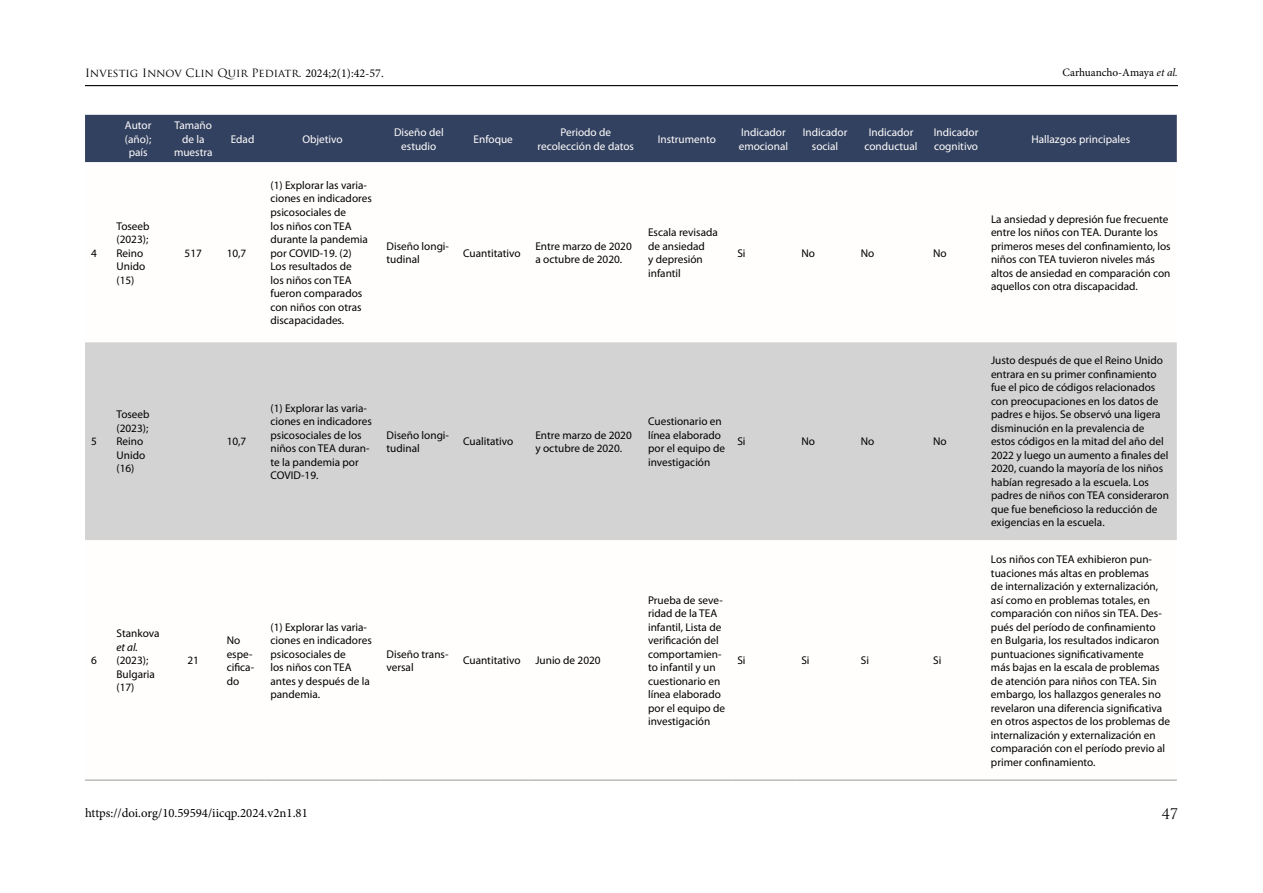
<style>
.page{position:relative;width:1263px;height:893px;background:#fff}
.page>*{position:absolute;margin:0;border:0;box-sizing:border-box;transform-origin:0 0}
.t1{font:14.25px "Trajan Pro";color:#000}
.t2{font:12.75px "Minion Pro";color:#000}
.t3{font:11.25px/13.5px "Myriad Pro";color:#000}
.t4{font:11.25px/13.5px "Myriad Pro";color:#fffefd;text-align:center}
.t5{font:11.25px "Trajan Pro";color:#000}
.t6{font:11.25px "Minion Pro";letter-spacing:-.005em;color:#000}
.t7{font:italic 11.25px "Myriad Pro";color:#000}
.s1{font-family:"Minion Pro";font-size:12px}
.s2{font-style:italic}
</style>
<div class="page">
<hr style="left:85px;top:85px;width:1093px;height:1px;background:#000">
<div style="left:85px;top:115px;width:1092px;height:47px;background:#334160"></div>
<div style="left:85px;top:342px;width:1092px;height:198px;background:#d3d3d3"></div>
<svg style="left:85px;top:780px;width:26px;height:1px"></svg>
<hr style="left:111px;top:780px;width:55px;height:1px;background:#989999">
<hr style="left:166px;top:780px;width:55px;height:1px;background:#989999">
<hr style="left:221px;top:780px;width:43px;height:1px;background:#989999">
<hr style="left:264px;top:780px;width:117px;height:1px;background:#989999">
<hr style="left:381px;top:780px;width:76px;height:1px;background:#989999">
<hr style="left:457px;top:780px;width:72px;height:1px;background:#989999">
<hr style="left:529px;top:780px;width:113px;height:1px;background:#989999">
<hr style="left:642px;top:780px;width:89px;height:1px;background:#989999">
<hr style="left:731px;top:780px;width:64px;height:1px;background:#989999">
<hr style="left:795px;top:780px;width:60px;height:1px;background:#989999">
<hr style="left:855px;top:780px;width:72px;height:1px;background:#989999">
<hr style="left:927px;top:780px;width:58px;height:1px;background:#989999">
<hr style="left:985px;top:780px;width:192px;height:1px;background:#989999">
<p class="t5" style="left:85px;top:66px;width:300px">Investig Innov Clin Quir Pediatr. <span class="s1">2024;2(1):42-57.</span></p>
<p class="t6" style="left:1062px;top:65px;width:117px">Carhuancho-Amaya <span class="s2">et al.</span></p>
<p class="t4" style="left:125px;top:119px;width:28px">Autor (año); país</p>
<p class="t4" style="left:174px;top:119px;width:40px">Tamaño de la muestra</p>
<p class="t4" style="left:231px;top:132px;width:25px">Edad</p>
<p class="t4" style="left:302px;top:132px;width:42px">Objetivo</p>
<p class="t4" style="left:394px;top:125px;width:51px">Diseño del estudio</p>
<p class="t4" style="left:474px;top:132px;width:41px">Enfoque</p>
<p class="t4" style="left:537px;top:125px;width:98px">Periodo de recolección de datos</p>
<p class="t4" style="left:658px;top:132px;width:60px">Instrumento</p>
<p class="t4" style="left:739px;top:125px;width:51px;text-align:left">Indicador emocional</p>
<p class="t4" style="left:803px;top:125px;width:46px">Indicador social</p>
<p class="t4" style="left:864px;top:125px;width:55px">Indicador conductual</p>
<p class="t4" style="left:934px;top:125px;width:46px;text-align:left">Indicador cognitivo</p>
<p class="t4" style="left:1031px;top:132px;width:100px">Hallazgos principales</p>
<p class="t3" style="left:91px;top:246px;width:7px">4</p>
<p class="t3" style="left:117px;top:219px;width:35px">Toseeb (2023);<br>Reino<br>Unido (15)</p>
<p class="t3" style="left:185px;top:246px;width:19px">517</p>
<p class="t3" style="left:227px;top:246px;width:21px">10,7</p>
<p class="t3" style="left:270px;top:178px;width:103px">(1) Explorar las varia&shy;ciones en indicadores psicosociales de<br>los niños con TEA durante la pandemia por COVID-19. (2)<br>Los resultados de<br>los niños con TEA fueron comparados con niños con otras discapacidades.</p>
<p class="t3" style="left:387px;top:239px;width:64px">Diseño longi&shy;tudinal</p>
<p class="t3" style="left:463px;top:246px;width:59px">Cuantitativo</p>
<p class="t3" style="left:535px;top:239px;width:98px">Entre marzo de 2020 a octubre de 2020.</p>
<p class="t3" style="left:648px;top:226px;width:71px">Escala revisada de ansiedad<br>y depresión infantil</p>
<p class="t3" style="left:737px;top:246px;width:10px">Si</p>
<p class="t3" style="left:801px;top:246px;width:15px">No</p>
<p class="t3" style="left:861px;top:246px;width:15px">No</p>
<p class="t3" style="left:933px;top:246px;width:15px">No</p>
<p class="t3" style="left:991px;top:212px;width:181px">La ansiedad y depresión fue frecuente entre los niños con TEA. Durante los primeros meses del confinamiento, los niños con TEA tuvieron niveles más altos de ansiedad en comparación con aquellos con otra discapacidad.</p>
<p class="t3" style="left:91px;top:435px;width:7px">5</p>
<p class="t3" style="left:117px;top:408px;width:35px">Toseeb (2023);<br>Reino<br>Unido (16)</p>
<p class="t3" style="left:227px;top:435px;width:21px">10,7</p>
<p class="t3" style="left:270px;top:401px;width:103px">(1) Explorar las varia&shy;ciones en indicadores psicosociales de los niños con TEA duran&shy;te la pandemia por<br>COVID-19.</p>
<p class="t3" style="left:387px;top:428px;width:64px">Diseño longi&shy;tudinal</p>
<p class="t3" style="left:463px;top:435px;width:52px">Cualitativo</p>
<p class="t3" style="left:535px;top:428px;width:98px">Entre marzo de 2020 y octubre de 2020.</p>
<p class="t3" style="left:648px;top:414px;width:79px">Cuestionario en línea elaborado por el equipo de investigación</p>
<p class="t3" style="left:737px;top:435px;width:10px">Si</p>
<p class="t3" style="left:801px;top:435px;width:15px">No</p>
<p class="t3" style="left:861px;top:435px;width:15px">No</p>
<p class="t3" style="left:933px;top:435px;width:15px">No</p>
<p class="t3" style="left:991px;top:354px;width:179px">Justo después de que el Reino Unido entrara en su primer confinamiento fue el pico de códigos relacionados con preocupaciones en los datos de padres e hijos. Se observó una ligera disminución en la prevalencia de estos códigos en la mitad del año del 2022 y luego un aumento a finales del 2020, cuando la mayoría de los niños habían regresado a la escuela. Los padres de niños con TEA consideraron que fue beneficioso la reducción de exigencias en la escuela.</p>
<p class="t3" style="left:91px;top:654px;width:7px">6</p>
<p class="t3" style="left:117px;top:627px;width:45px">Stankova</p>
<p class="t7" style="left:117px;top:640px;width:23px">et al.</p>
<p class="t3" style="left:117px;top:654px;width:40px">(2023);<br>Bulgaria (17)</p>
<p class="t3" style="left:187px;top:654px;width:13px">21</p>
<p class="t3" style="left:227px;top:633px;width:29px">No espe&shy;cifica&shy;do</p>
<p class="t3" style="left:270px;top:620px;width:103px">(1) Explorar las varia&shy;ciones en indicadores psicosociales de<br>los niños con TEA antes y después de la pandemia.</p>
<p class="t3" style="left:387px;top:647px;width:63px">Diseño trans&shy;versal</p>
<p class="t3" style="left:463px;top:654px;width:59px">Cuantitativo</p>
<p class="t3" style="left:535px;top:654px;width:67px">Junio de 2020</p>
<p class="t3" style="left:648px;top:593px;width:79px">Prueba de seve&shy;ridad de la TEA infantil, Lista de verificación del comportamien&shy;to infantil y un cuestionario en línea elaborado por el equipo de investigación</p>
<p class="t3" style="left:737px;top:654px;width:10px">Si</p>
<p class="t3" style="left:801px;top:654px;width:10px">Si</p>
<p class="t3" style="left:861px;top:654px;width:10px">Si</p>
<p class="t3" style="left:933px;top:654px;width:10px">Si</p>
<p class="t3" style="left:991px;top:552px;width:181px">Los niños con TEA exhibieron pun&shy;tuaciones más altas en problemas<br>de internalización y externalización, así como en problemas totales, en comparación con niños sin TEA. Des&shy;pués del período de confinamiento en Bulgaria, los resultados indicaron puntuaciones significativamente<br>más bajas en la escala de problemas de atención para niños con TEA. Sin embargo, los hallazgos generales no revelaron una diferencia significativa en otros aspectos de los problemas de internalización y externalización en comparación con el período previo al primer confinamiento.</p>
<p class="t2" style="left:85px;top:805px;width:224px">https://doi.org/10.59594/iicqp.2024.v2n1.81</p>
<p class="t1" style="left:1162px;top:804px;width:18px">47</p>
</div>
